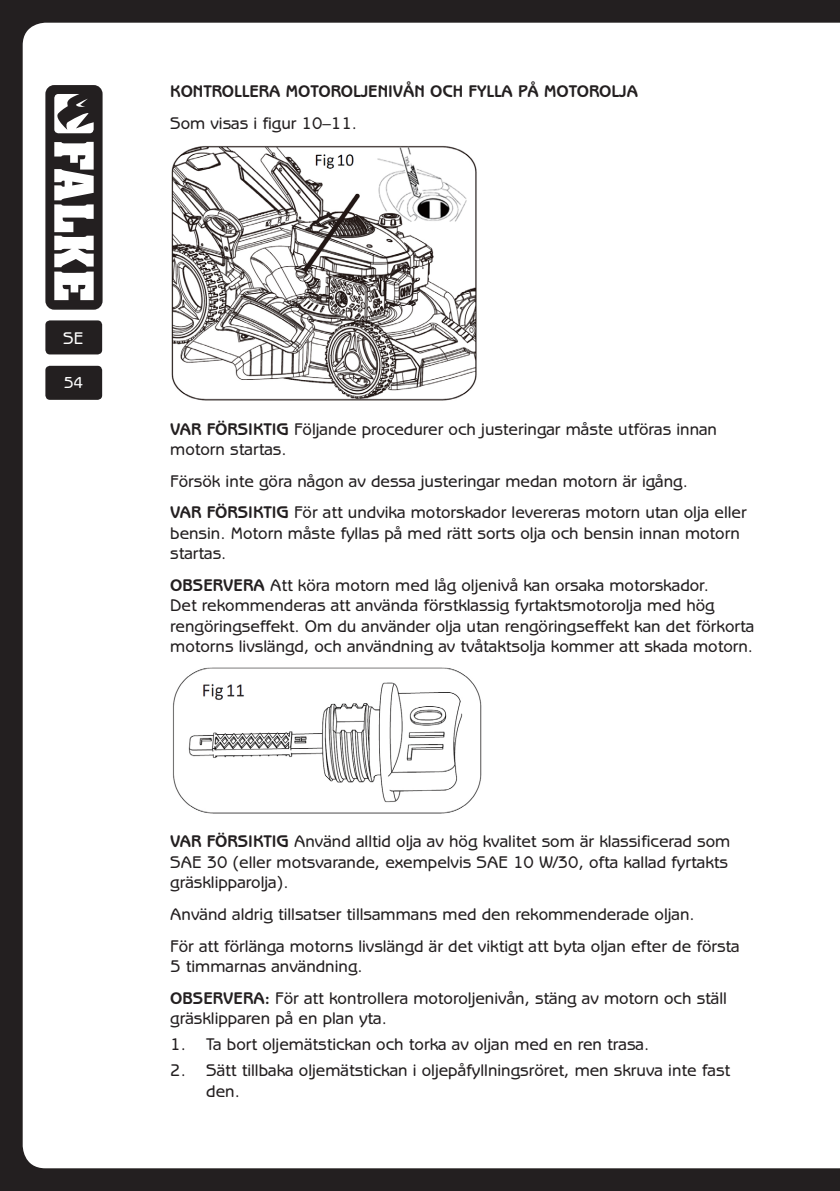
<style>
.page{position:relative;width:840px;height:1191px;background:#fff}
.page>*{position:absolute;margin:0;border:0;box-sizing:border-box;transform-origin:0 0}
.Brød{font:500 17px/20.4px "Benguiat Gothic LT";color:#231f20}
.Bold{font:700 17px "Benguiat Gothic LT";color:#231f20}
.t1{font:500 17px "Benguiat Gothic LT";color:#fff}
.t2{font:500 16px "Benguiat Gothic LT";color:#fff}
.s1{font-weight:700}
</style>
<div class="page">
<hr style="left:839px;top:0;width:1px;height:1191px;background:#231f20">
<svg style="left:839px;top:23px;width:1px;height:1145px"></svg>
<div style="left:0;top:0;width:839px;height:1191px;background:#231f20"></div>
<div style="left:23px;top:23px;width:816px;height:1145px;background:#fff"></div>
<svg style="left:45px;top:85px;width:57px;height:225px"></svg>
<div style="left:45px;top:366px;width:57px;height:34px;background:#231f20;border-radius:5px"></div>
<div style="left:45px;top:320px;width:57px;height:34px;background:#231f20;border-radius:5px"></div>
<img style="left:170px;top:144px;width:308px;height:259px">
<img style="left:170px;top:667px;width:314px;height:148px">
<p class="t1" style="left:63px;top:329px;width:21px">SE</p>
<p class="t2" style="left:64px;top:373px;width:21px">54</p>
<p class="Bold" style="left:170px;top:81px;width:469px">KONTROLLERA MOTOROLJENIVÅN OCH FYLLA PÅ MOTOROLJA</p>
<p class="Brød" style="left:170px;top:113px;width:188px">Som visas i figur 10–11.</p>
<p class="Brød" style="left:170px;top:419px;width:548px"><span class="s1">VAR FÖRSIKTIG</span> Följande procedurer och justeringar måste utföras innan motorn startas.</p>
<p class="Brød" style="left:170px;top:471px;width:519px">Försök inte göra någon av dessa justeringar medan motorn är igång.</p>
<p class="Brød" style="left:170px;top:502px;width:577px"><span class="s1">VAR FÖRSIKTIG</span> För att undvika motorskador levereras motorn utan olja eller bensin. Motorn måste fyllas på med rätt sorts olja och bensin innan motorn startas.</p>
<p class="Brød" style="left:170px;top:575px;width:585px"><span class="s1">OBSERVERA</span> Att köra motorn med låg oljenivå kan orsaka motorskador.<br>Det rekommenderas att använda förstklassig fyrtaktsmotorolja med hög rengöringseffekt. Om du använder olja utan rengöringseffekt kan det förkorta motorns livslängd, och användning av tvåtaktsolja kommer att skada motorn.</p>
<p class="Brød" style="left:170px;top:831px;width:561px"><span class="s1">VAR FÖRSIKTIG</span> Använd alltid olja av hög kvalitet som är klassificerad som<br>SAE 30 (eller motsvarande, exempelvis SAE 10 W/30, ofta kallad fyrtakts gräsklipparolja).</p>
<p class="Brød" style="left:170px;top:904px;width:525px">Använd aldrig tillsatser tillsammans med den rekommenderade oljan.</p>
<p class="Brød" style="left:170px;top:935px;width:570px">För att förlänga motorns livslängd är det viktigt att byta oljan efter de första<br>5 timmarnas användning.</p>
<p class="Brød" style="left:170px;top:988px;width:558px"><span class="s1">OBSERVERA:</span> För att kontrollera motoroljenivån, stäng av motorn och ställ gräsklipparen på en plan yta.</p>
<p class="Brød" style="left:170px;top:1034px;width:480px">1. Ta bort oljemätstickan och torka av oljan med en ren trasa.</p>
<p class="Brød" style="left:206px;top:1060px;width:525px;text-indent:-36px">2. Sätt tillbaka oljemätstickan i oljepåfyllningsröret, men skruva inte fast den.</p>
</div>
